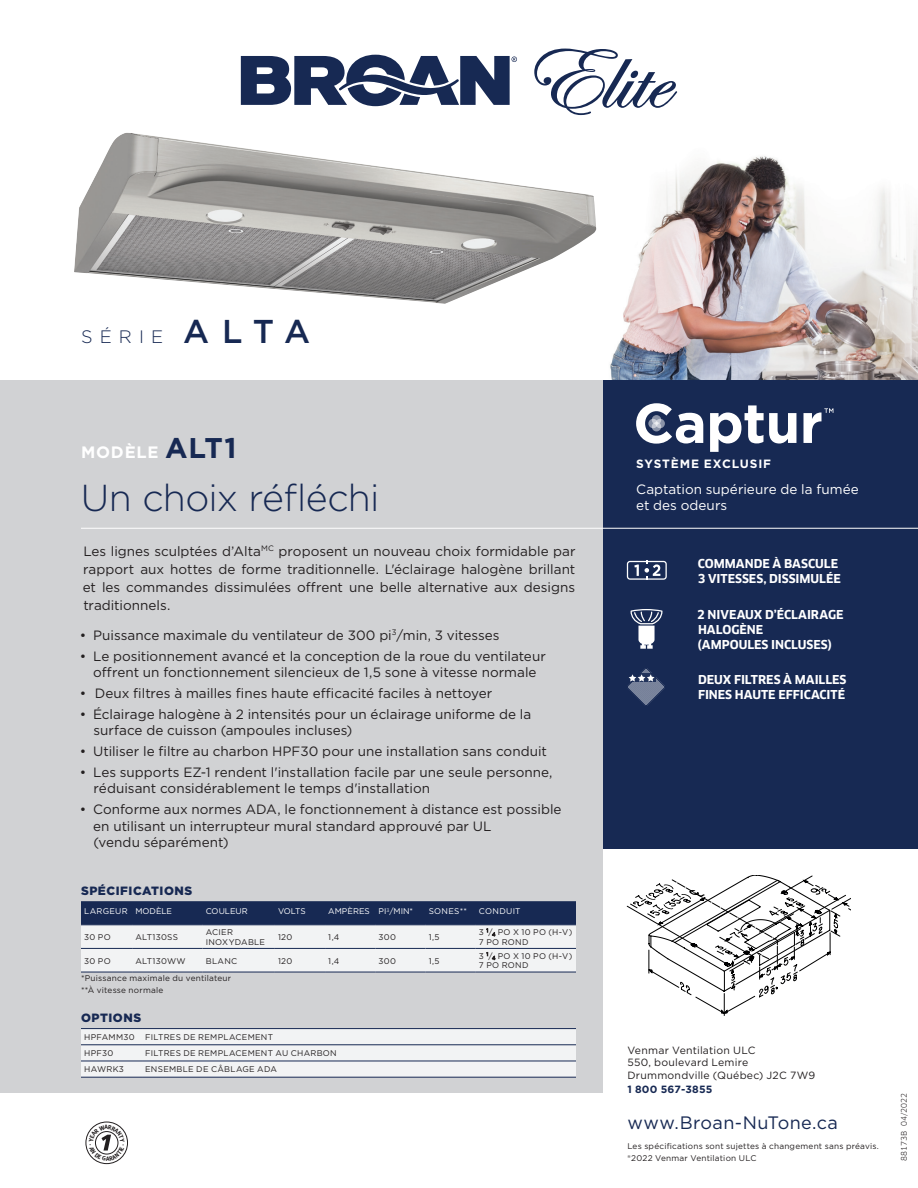
<style>
.page{position:relative;width:918px;height:1188px;background:#fff}
.page>*{position:absolute;margin:0;border:0;box-sizing:border-box;transform-origin:0 0}
.t1{font:300 37.5px "Gotham";letter-spacing:-.02em;color:#172953}
.t2{font:18px "Gotham";letter-spacing:.02em;color:#172953}
.t3{font:300 18px "Gotham";letter-spacing:.4em;color:#172953}
.t4{font:700 16.5px "Gotham";letter-spacing:.05em;color:#fff}
.Texte{font:13.5px/16.5px "Gotham";color:#231f20}
.t5{font:13.5px/16.5px "Gotham";color:#fff}
.t6{font:700 12px/15px "Clan";letter-spacing:-.005em;color:#fff}
.Petit_Titre{font:900 12px "Gotham";letter-spacing:.045em;color:#172953}
.Titre{font:700 12px "Gotham";letter-spacing:.07em;color:#fff}
.t7{font:10.5px "Gotham";letter-spacing:.02em;color:#231f20}
.t8{font:700 10.5px "Gotham";letter-spacing:.025em;color:#172953}
.t9{font:8.25px/9.9px "Gotham";letter-spacing:.03em;color:#231f20}
.t10{font:8.25px "Gotham";color:#fff}
.t11{font:8.25px "Gotham";letter-spacing:.035em;color:#fff}
.t12{font:7.5px "Clan";letter-spacing:.015em;color:#231f20}
.s1{font-weight:500;font-size:33px}
.s2{font-size:28.5px;color:#172953}
</style>
<div class="page">
<img style="left:610px;top:156px;width:308px;height:224px">
<div style="left:603px;top:380px;width:315px;height:469px;background:#172953"></div>
<img style="left:74px;top:133px;width:522px;height:171px">
<div style="left:0;top:380px;width:603px;height:713px;background:#d1d2d4"></div>
<svg style="left:627px;top:875px;width:223px;height:141px"></svg>
<svg style="left:636px;top:403px;width:67px;height:41px"></svg>
<svg style="left:710px;top:405px;width:86px;height:47px"></svg>
<svg style="left:804px;top:408px;width:29px;height:35px"></svg>
<hr style="left:81px;top:528px;width:837px;height:1px;background:#fff">
<div style="left:86px;top:1122px;width:42px;height:42px;border:1px solid #231f20;border-radius:50%"></div>
<svg style="left:627px;top:561px;width:40px;height:19px"></svg>
<svg style="left:81px;top:901px;width:495px;height:71px"></svg>
<hr style="left:81px;top:924px;width:51px;height:1px;background:#172953">
<hr style="left:132px;top:924px;width:71px;height:1px;background:#172953">
<hr style="left:202px;top:924px;width:73px;height:1px;background:#172953">
<hr style="left:275px;top:924px;width:50px;height:1px;background:#172953">
<hr style="left:325px;top:924px;width:50px;height:1px;background:#172953">
<hr style="left:375px;top:924px;width:51px;height:1px;background:#172953">
<hr style="left:426px;top:924px;width:50px;height:1px;background:#172953">
<hr style="left:476px;top:924px;width:100px;height:1px;background:#172953">
<hr style="left:81px;top:948px;width:51px;height:1px;background:#172953">
<hr style="left:132px;top:948px;width:71px;height:1px;background:#172953">
<hr style="left:202px;top:948px;width:73px;height:1px;background:#172953">
<hr style="left:275px;top:948px;width:50px;height:1px;background:#172953">
<hr style="left:325px;top:948px;width:50px;height:1px;background:#172953">
<hr style="left:375px;top:948px;width:51px;height:1px;background:#172953">
<hr style="left:426px;top:948px;width:50px;height:1px;background:#172953">
<hr style="left:476px;top:948px;width:100px;height:1px;background:#172953">
<hr style="left:81px;top:972px;width:51px;height:1px;background:#172953">
<hr style="left:132px;top:972px;width:71px;height:1px;background:#172953">
<hr style="left:202px;top:972px;width:73px;height:1px;background:#172953">
<hr style="left:275px;top:972px;width:50px;height:1px;background:#172953">
<hr style="left:325px;top:972px;width:50px;height:1px;background:#172953">
<hr style="left:375px;top:972px;width:51px;height:1px;background:#172953">
<hr style="left:426px;top:972px;width:50px;height:1px;background:#172953">
<hr style="left:476px;top:972px;width:100px;height:1px;background:#172953">
<svg style="left:81px;top:1029px;width:495px;height:48px"></svg>
<hr style="left:81px;top:1028px;width:61px;height:1px;background:#172953">
<hr style="left:142px;top:1028px;width:434px;height:1px;background:#172953">
<hr style="left:81px;top:1044px;width:61px;height:1px;background:#172953">
<hr style="left:142px;top:1044px;width:434px;height:1px;background:#172953">
<hr style="left:81px;top:1061px;width:61px;height:1px;background:#172953">
<hr style="left:142px;top:1061px;width:434px;height:1px;background:#172953">
<hr style="left:81px;top:1077px;width:61px;height:1px;background:#172953">
<hr style="left:142px;top:1077px;width:434px;height:1px;background:#172953">
<svg style="left:631px;top:609px;width:31px;height:40px"></svg>
<svg style="left:628px;top:669px;width:36px;height:36px"></svg>
<svg style="left:534px;top:49px;width:143px;height:66px"></svg>
<svg style="left:241px;top:55px;width:276px;height:51px"></svg>
<svg style="left:89px;top:1125px;width:36px;height:36px"></svg>
<p class="t3" style="left:81px;top:325px;width:231px">SÉRIE <span class="s1">ALTA</span></p>
<p class="t4" style="left:81px;top:441px;width:157px">MODÈLE <span class="s2">ALT1</span></p>
<p class="t1" style="left:81px;top:474px;width:300px">Un choix réfléchi</p>
<p class="Texte" style="left:83px;top:542px;width:494px;line-height:18px;text-align:justify">Les lignes sculptées d’Alta<sup>MC</sup> proposent un nouveau choix formidable par rapport aux hottes de forme traditionnelle. L'éclairage halogène brillant et les commandes dissimulées offrent une belle alternative aux designs traditionnels.</p>
<p class="Texte" style="left:80px;top:627px;width:421px">• Puissance maximale du ventilateur de 300 pi<sup>3</sup>/min, 3 vitesses</p>
<p class="Texte" style="left:80px;top:647px;width:468px;text-align:center">• Le positionnement avancé et la conception de la roue du ventilateur offrent un fonctionnement silencieux de 1,5 sone à vitesse normale</p>
<p class="Texte" style="left:80px;top:685px;width:414px">• Deux filtres à mailles fines haute efficacité faciles à nettoyer</p>
<p class="Texte" style="left:93px;top:706px;width:439px;text-indent:-14px">• Éclairage halogène à 2 intensités pour un éclairage uniforme de la surface de cuisson (ampoules incluses)</p>
<p class="Texte" style="left:80px;top:743px;width:469px">• Utiliser le filtre au charbon HPF30 pour une installation sans conduit</p>
<p class="Texte" style="left:94px;top:764px;width:460px;text-indent:-14px">• Les supports EZ-1 rendent l'installation facile par une seule personne, réduisant considérablement le temps d'installation</p>
<p class="Texte" style="left:93px;top:801px;width:470px;text-indent:-13px">• Conforme aux normes ADA, le fonctionnement à distance est possible en utilisant un interrupteur mural standard approuvé par UL<br>(vendu séparément)</p>
<p class="Petit_Titre" style="left:81px;top:884px;width:113px">SPÉCIFICATIONS</p>
<p class="t11" style="left:84px;top:906px;width:45px">LARGEUR</p>
<p class="t10" style="left:135px;top:906px;width:38px">MODÈLE</p>
<p class="t10" style="left:206px;top:906px;width:44px">COULEUR</p>
<p class="t10" style="left:278px;top:906px;width:29px">VOLTS</p>
<p class="t10" style="left:328px;top:906px;width:43px">AMPÈRES</p>
<p class="t10" style="left:379px;top:906px;width:36px">PI<sup>3</sup>/MIN*</p>
<p class="t10" style="left:429px;top:906px;width:40px">SONES**</p>
<p class="t11" style="left:479px;top:906px;width:43px">CONDUIT</p>
<p class="t9" style="left:84px;top:932px;width:28px">30 PO</p>
<p class="t9" style="left:135px;top:932px;width:44px">ALT130SS</p>
<p class="t9" style="left:206px;top:927px;width:61px">ACIER<br>INOXYDABLE</p>
<p class="t9" style="left:278px;top:932px;width:16px">120</p>
<p class="t9" style="left:328px;top:932px;width:13px">1,4</p>
<p class="t9" style="left:379px;top:932px;width:19px">300</p>
<p class="t9" style="left:429px;top:932px;width:12px">1,5</p>
<p class="t9" style="left:479px;top:927px;width:95px">3 <sup>1</sup>/<sub>4</sub> PO X 10 PO (H-V)<br>7 PO ROND</p>
<p class="t9" style="left:84px;top:955px;width:28px">30 PO</p>
<p class="t9" style="left:135px;top:955px;width:52px">ALT130WW</p>
<p class="t9" style="left:206px;top:955px;width:33px">BLANC</p>
<p class="t9" style="left:278px;top:955px;width:16px">120</p>
<p class="t9" style="left:328px;top:955px;width:13px">1,4</p>
<p class="t9" style="left:379px;top:955px;width:19px">300</p>
<p class="t9" style="left:429px;top:955px;width:12px">1,5</p>
<p class="t9" style="left:479px;top:951px;width:95px">3 <sup>1</sup>/<sub>4</sub> PO X 10 PO (H-V)<br>7 PO ROND</p>
<p class="t9" style="left:81px;top:973px;width:152px">*Puissance maximale du ventilateur</p>
<p class="t9" style="left:81px;top:985px;width:84px">**À vitesse normale</p>
<p class="Petit_Titre" style="left:81px;top:1011px;width:62px">OPTIONS</p>
<p class="t9" style="left:84px;top:1032px;width:52px">HPFAMM30</p>
<p class="t9" style="left:145px;top:1032px;width:129px">FILTRES DE REMPLACEMENT</p>
<p class="t9" style="left:84px;top:1048px;width:31px">HPF30</p>
<p class="t9" style="left:145px;top:1048px;width:193px">FILTRES DE REMPLACEMENT AU CHARBON</p>
<p class="t9" style="left:84px;top:1064px;width:41px">HAWRK3</p>
<p class="t9" style="left:145px;top:1064px;width:133px">ENSEMBLE DE CÂBLAGE ADA</p>
<p class="Titre" style="left:636px;top:455px;width:137px">SYSTÈME EXCLUSIF</p>
<p class="t5" style="left:636px;top:481px;width:224px">Captation supérieure de la fumée et des odeurs</p>
<p class="t6" style="left:698px;top:556px;width:145px">COMMANDE À BASCULE<br>3 VITESSES, DISSIMULÉE</p>
<p class="t6" style="left:697px;top:607px;width:148px">2 NIVEAUX D’ÉCLAIRAGE<br>HALOGÈNE<br>(AMPOULES INCLUSES)</p>
<p class="t6" style="left:698px;top:672px;width:150px">DEUX FILTRES À MAILLES<br>FINES HAUTE EFFICACITÉ</p>
<p class="t7" style="left:627px;top:1044px;width:130px">Venmar Ventilation ULC</p>
<p class="t7" style="left:627px;top:1056px;width:122px">550, boulevard Lemire</p>
<p class="t7" style="left:627px;top:1069px;width:189px">Drummondville (Québec) J2C 7W9</p>
<p class="t8" style="left:627px;top:1082px;width:87px">1 800 567-3855</p>
<p class="t2" style="left:627px;top:1111px;width:212px">www.Broan-NuTone.ca</p>
<p class="t9" style="left:627px;top:1141px;width:253px">Les spécifications sont sujettes à changement sans préavis.</p>
<p class="t9" style="left:627px;top:1153px;width:131px">®2022 Venmar Ventilation ULC</p>
<p class="t12" style="left:900px;top:1161px;width:69px;rotate:-90deg">88173B 04/2022</p>
</div>
